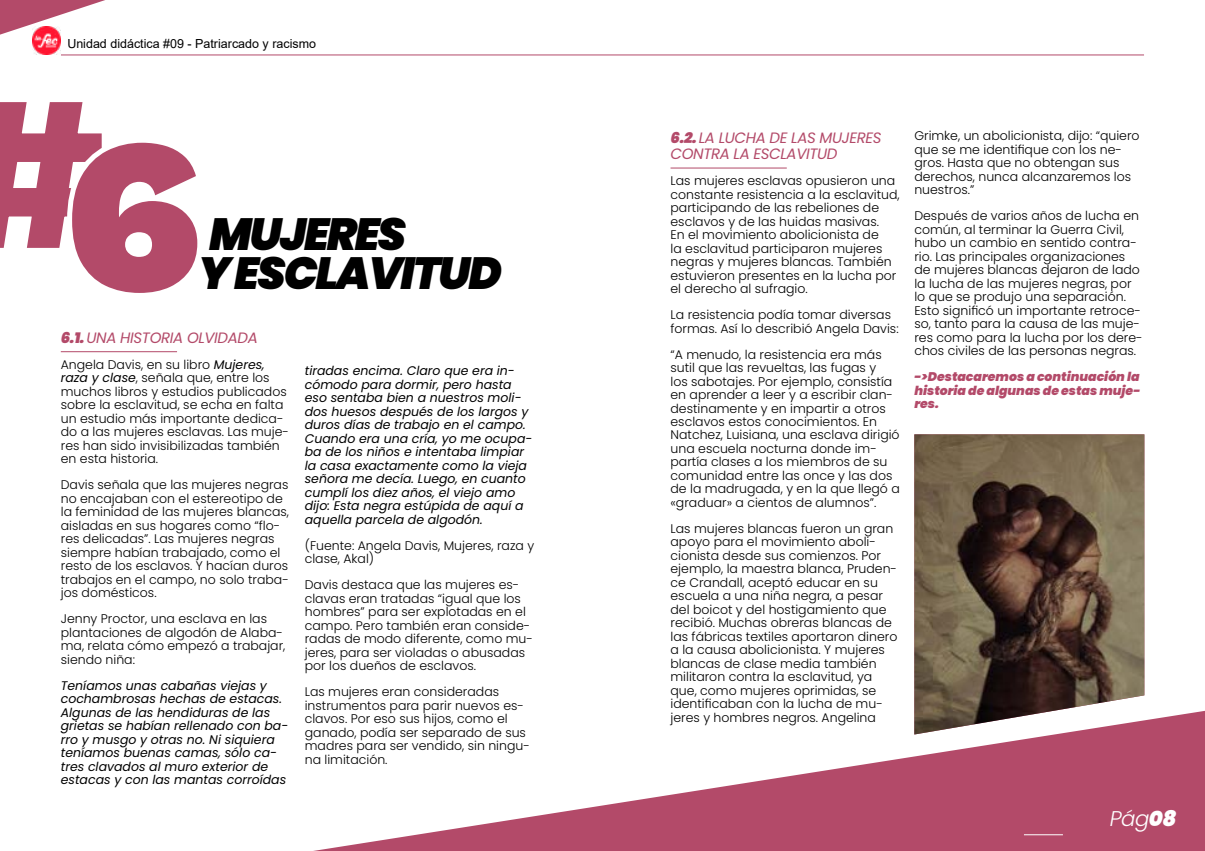
<style>
.page{position:relative;width:1205px;height:851px;background:#fff}
.page>*{position:absolute;margin:0;border:0;box-sizing:border-box;transform-origin:0 0}
.t1{font:900 220.75px "Work Sans";color:#b34a69}
.t2{font:italic 900 45px/39px "Poppins";letter-spacing:-.05em;color:#000}
.t3{font:italic 300 21.25px "Poppins";color:#fff}
.t4{font:italic 15px/16.1px "Poppins";letter-spacing:-.025em;color:#b34a69}
.t5{font:300 12.5px/13.5px "Poppins";color:#000}
.t6{font:italic 12.5px/13.5px "Poppins";color:#000}
.t7{font:italic 900 12.5px/13.5px "Poppins";color:#b34a69;text-align:justify}
.t8{font:12.5px "Arial";color:#000}
.s1{color:#fff}
.s2{font-weight:900}
.s3{font-weight:400;font-style:italic}
</style>
<div class="page">
<svg style="left:320px;top:710px;width:885px;height:140px;fill:#b34a69"></svg>
<img style="left:33px;top:39px;width:28px;height:16px">
<hr style="left:61px;top:55px;width:1083px;height:1px;background:#b34a69">
<svg style="left:0;top:0;width:105px;height:39px"></svg>
<hr style="left:1024px;top:834px;width:39px;height:1px;background:#fff">
<hr style="left:61px;top:351px;width:116px;height:1px;background:#b34a69">
<hr style="left:670px;top:168px;width:117px;height:1px;background:#b34a69">
<img style="left:914px;top:434px;width:230px;height:300px">
<p class="t8" style="left:67px;top:35px;width:250px">Unidad didáctica #09 - Patriarcado y racismo</p>
<h1 class="t1" style="left:-51px;top:5px;width:254px">#<span class="s1">6</span></h1>
<h2 class="t2" style="left:198px;top:215px;width:305px">MUJERES<br>Y ESCLAVITUD</h2>
<p class="t4" style="left:61px;top:329px;width:199px"><span class="s2">6.1.</span> UNA HISTORIA OLVIDADA</p>
<p class="t5" style="left:61px;top:357px;width:230px">Angela Davis, en su libro <span class="s3">Mujeres, raza y clase</span>, señala que, entre los muchos libros y estudios publicados sobre la esclavitud, se echa en falta un estudio más importante dedica&shy;do a las mujeres esclavas. Las muje&shy;res han sido invisibilizadas también en esta historia.</p>
<p class="t5" style="left:61px;top:478px;width:230px">Davis señala que las mujeres negras no encajaban con el estereotipo de la feminidad de las mujeres blancas, aisladas en sus hogares como “flo&shy;res delicadas”. Las mujeres negras siempre habían trabajado, como el resto de los esclavos. Y hacían duros trabajos en el campo, no solo traba&shy;jos domésticos.</p>
<p class="t5" style="left:61px;top:612px;width:226px">Jenny Proctor, una esclava en las plantaciones de algodón de Alaba&shy;ma, relata cómo empezó a trabajar, siendo niña:</p>
<p class="t6" style="left:61px;top:678px;width:229px">Teníamos unas cabañas viejas y cochambrosas hechas de estacas.<br>Algunas de las hendiduras de las grietas se habían rellenado con ba&shy;rro y musgo y otras no. Ni siquiera teníamos buenas camas, sólo ca&shy;tres clavados al muro exterior de estacas y con las mantas corroídas</p>
<p class="t6" style="left:305px;top:364px;width:229px">tiradas encima. Claro que era in&shy;cómodo para dormir, pero hasta eso sentaba bien a nuestros moli&shy;dos huesos después de los largos y duros días de trabajo en el campo.<br>Cuando era una cría, yo me ocupa&shy;ba de los niños e intentaba limpiar la casa exactamente como la vieja señora me decía. Luego, en cuanto cumplí los diez años, el viejo amo dijo: Esta negra estúpida de aquí a aquella parcela de algodón.</p>
<p class="t5" style="left:305px;top:538px;width:231px">(Fuente: Angela Davis, Mujeres, raza y clase, Akal)</p>
<p class="t5" style="left:305px;top:578px;width:230px">Davis destaca que las mujeres es&shy;clavas eran tratadas “igual que los hombres” para ser explotadas en el campo. Pero también eran conside&shy;radas de modo diferente, como mu&shy;jeres, para ser violadas o abusadas por los dueños de esclavos.</p>
<p class="t5" style="left:305px;top:684px;width:227px">Las mujeres eran consideradas instrumentos para parir nuevos es&shy;clavos. Por eso sus hijos, como el ganado, podía ser separado de sus madres para ser vendido, sin ningu&shy;na limitación.</p>
<p class="t4" style="left:670px;top:129px;width:212px"><span class="s2">6.2.</span> LA LUCHA DE LAS MUJERES<br>CONTRA LA ESCLAVITUD</p>
<p class="t5" style="left:670px;top:174px;width:231px">Las mujeres esclavas opusieron una constante resistencia a la esclavitud, participando de las rebeliones de esclavos y de las huidas masivas.<br>En el movimiento abolicionista de<br>la esclavitud participaron mujeres negras y mujeres blancas. También estuvieron presentes en la lucha por el derecho al sufragio.</p>
<p class="t5" style="left:670px;top:308px;width:230px">La resistencia podía tomar diversas formas. Así lo describió Angela Davis:</p>
<p class="t5" style="left:670px;top:347px;width:231px">“A menudo, la resistencia era más sutil que las revueltas, las fugas y<br>los sabotajes. Por ejemplo, consistía en aprender a leer y a escribir clan&shy;destinamente y en impartir a otros esclavos estos conocimientos. En Natchez, Luisiana, una esclava dirigió una escuela nocturna donde im&shy;partía clases a los miembros de su comunidad entre las once y las dos de la madrugada, y en la que llegó a «graduar» a cientos de alumnos”.</p>
<p class="t5" style="left:670px;top:522px;width:228px">Las mujeres blancas fueron un gran apoyo para el movimiento aboli&shy;cionista desde sus comienzos. Por ejemplo, la maestra blanca, Pruden&shy;ce Crandall, aceptó educar en su escuela a una niña negra, a pesar del boicot y del hostigamiento que recibió. Muchas obreras blancas de las fábricas textiles aportaron dinero a la causa abolicionista. Y mujeres blancas de clase media también militaron contra la esclavitud, ya que, como mujeres oprimidas, se identificaban con la lucha de mu&shy;jeres y hombres negros. Angelina</p>
<p class="t5" style="left:914px;top:129px;width:227px">Grimke, un abolicionista, dijo: “quiero que se me identifique con los ne&shy;gros. Hasta que no obtengan sus derechos, nunca alcanzaremos los nuestros.”</p>
<p class="t5" style="left:914px;top:209px;width:230px">Después de varios años de lucha en común, al terminar la Guerra Civil, hubo un cambio en sentido contra&shy;rio. Las principales organizaciones de mujeres blancas dejaron de lado la lucha de las mujeres negras, por lo que se produjo una separación.<br>Esto significó un importante retroce&shy;so, tanto para la causa de las muje&shy;res como para la lucha por los dere&shy;chos civiles de las personas negras.</p>
<p class="t7" style="left:914px;top:370px;width:228px">-&gt;Destacaremos a continuación la historia de algunas de estas muje&shy;res.</p>
<h3 class="t3" style="left:1110px;top:805px;width:68px">Pág<span class="s2">08</span></h3>
</div>
